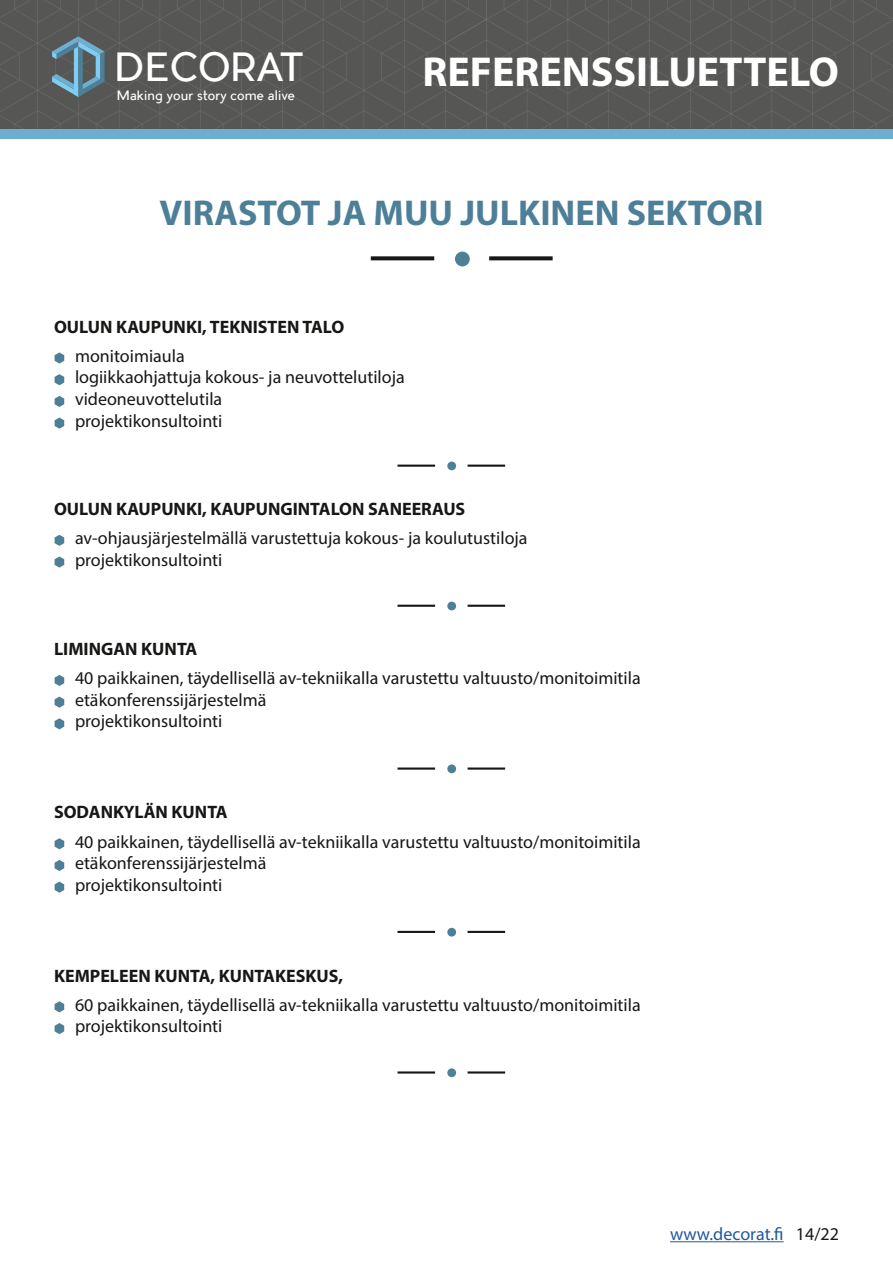
<style>
.page{position:relative;width:893px;height:1263px;background:#fff}
.page>*{position:absolute;margin:0;border:0;box-sizing:border-box;transform-origin:0 0}
.t1{font:700 42px "Myriad Pro";color:#fff}
.t2{font:38.1px "Pier Sans";color:#fff}
.t3{font:700 36px "Myriad Pro";color:#4e7f98}
.t4{font:18px/21.6px "Myriad Pro";color:#181716}
.t5{font:700 18px "Myriad Pro";color:#181716}
.t6{font:18px "Myriad Pro";color:#22599b}
.t7{font:12.6px "Pier Sans";color:#fff}
.s1{color:#181716}
</style>
<div class="page">
<svg style="left:487px;top:0;width:406px;height:129px;background:#575756"></svg>
<svg style="left:0;top:0;width:487px;height:129px;background:#575756"></svg>
<div style="left:0;top:129px;width:893px;height:10px;background:#6aafce"></div>
<svg style="left:52px;top:36px;width:53px;height:61px;background:#5e7c89"></svg>
<hr style="left:670px;top:1241px;width:114px;height:1px;background:#22599b">
<svg style="left:371px;top:256px;width:63px;height:4px"></svg>
<svg style="left:489px;top:256px;width:64px;height:4px"></svg>
<div style="left:455px;top:252px;width:15px;height:14px;background:#4e7f98;border-radius:50%"></div>
<hr style="left:398px;top:465px;width:37px;height:2px;background:#181716">
<hr style="left:468px;top:465px;width:37px;height:2px;background:#181716">
<div style="left:447px;top:461px;width:9px;height:9px;background:#4e7f98;border-radius:50%"></div>
<hr style="left:398px;top:767px;width:37px;height:3px;background:#181716">
<hr style="left:468px;top:767px;width:37px;height:3px;background:#181716">
<div style="left:447px;top:764px;width:9px;height:9px;background:#4e7f98;border-radius:50%"></div>
<hr style="left:398px;top:931px;width:37px;height:2px;background:#181716">
<hr style="left:468px;top:931px;width:37px;height:2px;background:#181716">
<div style="left:447px;top:928px;width:9px;height:8px;background:#4e7f98;border-radius:50%"></div>
<hr style="left:398px;top:1071px;width:37px;height:2px;background:#181716">
<hr style="left:468px;top:1071px;width:37px;height:2px;background:#181716">
<div style="left:447px;top:1068px;width:9px;height:9px;background:#4e7f98;border-radius:50%"></div>
<hr style="left:398px;top:605px;width:37px;height:2px;background:#181716">
<hr style="left:468px;top:605px;width:37px;height:2px;background:#181716">
<div style="left:447px;top:602px;width:9px;height:8px;background:#4e7f98;border-radius:50%"></div>
<svg style="left:55px;top:352px;width:9px;height:12px"></svg>
<svg style="left:55px;top:675px;width:9px;height:11px"></svg>
<svg style="left:55px;top:838px;width:9px;height:11px"></svg>
<svg style="left:55px;top:1001px;width:9px;height:11px"></svg>
<svg style="left:55px;top:535px;width:9px;height:11px"></svg>
<svg style="left:55px;top:374px;width:9px;height:11px"></svg>
<svg style="left:55px;top:696px;width:9px;height:12px"></svg>
<svg style="left:55px;top:860px;width:9px;height:11px"></svg>
<svg style="left:55px;top:1023px;width:9px;height:11px"></svg>
<svg style="left:55px;top:556px;width:9px;height:12px"></svg>
<svg style="left:55px;top:396px;width:9px;height:11px"></svg>
<svg style="left:55px;top:718px;width:9px;height:11px"></svg>
<svg style="left:55px;top:882px;width:9px;height:11px"></svg>
<svg style="left:55px;top:418px;width:9px;height:11px"></svg>
<h2 class="t2" style="left:114px;top:43px;width:190px">DECORAT</h2>
<h1 class="t1" style="left:423px;top:44px;width:418px">REFERENSSILUETTELO</h1>
<p class="t7" style="left:117px;top:88px;width:180px">Making your story come alive</p>
<h3 class="t3" style="left:160px;top:189px;width:606px">VIRASTOT JA MUU JULKINEN SEKTORI</h3>
<p class="t5" style="left:54px;top:315px;width:292px">OULUN KAUPUNKI, TEKNISTEN TALO</p>
<p class="t4" style="left:75px;top:345px;width:331px">monitoimiaula<br>logiikkaohjattuja kokous- ja neuvottelutiloja videoneuvottelutila<br>projektikonsultointi</p>
<p class="t5" style="left:54px;top:497px;width:413px">OULUN KAUPUNKI, KAUPUNGINTALON SANEERAUS</p>
<p class="t4" style="left:75px;top:527px;width:454px">av-ohjausjärjestelmällä varustettuja kokous- ja koulutustiloja projektikonsultointi</p>
<p class="t5" style="left:54px;top:637px;width:145px">LIMINGAN KUNTA</p>
<p class="t4" style="left:75px;top:667px;width:567px">40 paikkainen, täydellisellä av-tekniikalla varustettu valtuusto/monitoimitila etäkonferenssijärjestelmä<br>projektikonsultointi</p>
<p class="t5" style="left:54px;top:801px;width:175px">SODANKYLÄN KUNTA</p>
<p class="t4" style="left:75px;top:830px;width:567px">40 paikkainen, täydellisellä av-tekniikalla varustettu valtuusto/monitoimitila etäkonferenssijärjestelmä<br>projektikonsultointi</p>
<p class="t5" style="left:54px;top:964px;width:291px">KEMPELEEN KUNTA, KUNTAKESKUS,</p>
<p class="t4" style="left:75px;top:993px;width:567px">60 paikkainen, täydellisellä av-tekniikalla varustettu valtuusto/monitoimitila projektikonsultointi</p>
<p class="t6" style="left:670px;top:1223px;width:171px">www.decorat.fi <span class="s1">14/22</span></p>
</div>
